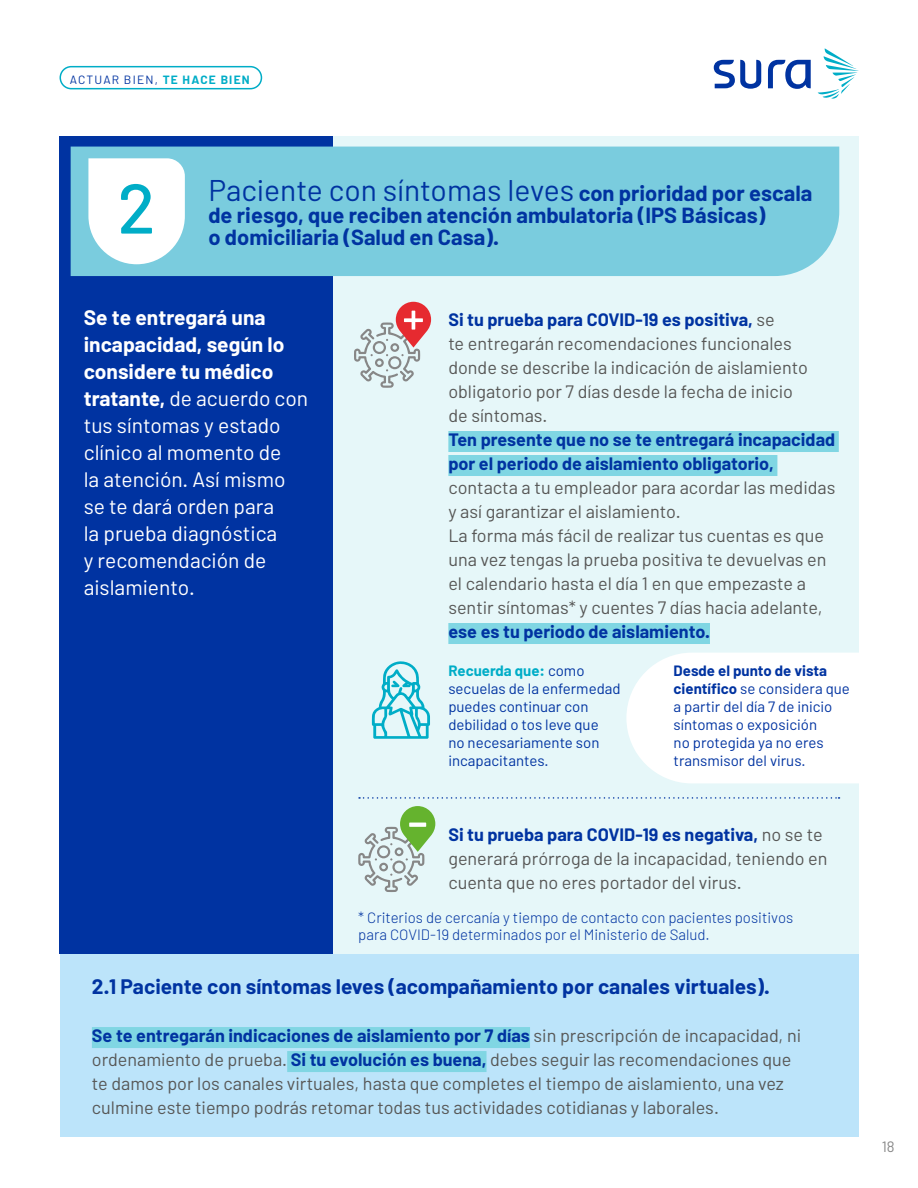
<style>
.page{position:relative;width:918px;height:1188px;background:#fff}
.page>*{position:absolute;margin:0;border:0;box-sizing:border-box;transform-origin:0 0}
.t1{font:500 70.2px "Barlow";color:#00adc7}
.t2{font:30px "Barlow";color:#0033a1}
.t3{font:700 21.9px "Barlow";color:#0033a1}
.t4{font:21px/27px "Barlow";color:#fff}
.t5{font:700 21px "Barlow";color:#0033a1}
.t6{font:18px/24px "Barlow";color:#575756}
.t7{font:700 18px/24px "Barlow";color:#0033a1}
.t8{font:15px/18px "Barlow";color:#0033a1}
.t9{font:300 15px/16.5px "Barlow";color:#0033a1}
.t10{font:15px "Barlow";color:#878787}
.t11{font:12px "Barlow";letter-spacing:.1em;color:#0033a1}
.s1{font-weight:700;color:#00adc7}
.s2{font-weight:700;font-size:21.9px}
.s3{font-weight:700}
.s4{font-weight:700;color:#0033a1}
</style>
<div class="page">
<svg style="left:818px;top:48px;width:40px;height:51px"></svg>
<svg style="left:714px;top:60px;width:47px;height:29px"></svg>
<svg style="left:768px;top:60px;width:43px;height:29px"></svg>
<div style="left:60px;top:66px;width:202px;height:23px;border:2px solid #00adc7;border-radius:11px"></div>
<div style="left:333px;top:136px;width:525px;height:819px;background:#e6f7f9"></div>
<div style="left:60px;top:955px;width:798px;height:182px;background:#bce4fa"></div>
<div style="left:60px;top:136px;width:273px;height:818px;background:#0033a1"></div>
<div style="left:71px;top:147px;width:768px;height:129px;background:#7accde"></div>
<svg style="left:88px;top:158px;width:97px;height:106px;background:#f0f9fb"></svg>
<div style="left:448px;top:431px;width:391px;height:21px;background:#80d6e3"></div>
<div style="left:448px;top:455px;width:329px;height:21px;background:#80d6e3"></div>
<div style="left:448px;top:623px;width:262px;height:21px;background:#80d6e3"></div>
<svg style="left:359px;top:797px;width:481px;height:2px"></svg>
<svg style="left:354px;top:302px;width:77px;height:86px"></svg>
<svg style="left:358px;top:806px;width:77px;height:86px"></svg>
<svg style="left:409px;top:823px;width:17px;height:4px"></svg>
<svg style="left:372px;top:661px;width:58px;height:78px"></svg>
<div style="left:92px;top:1027px;width:438px;height:21px;background:#80d6e3"></div>
<div style="left:287px;top:1051px;width:200px;height:21px;background:#80d6e3"></div>
<div style="left:626px;top:653px;width:232px;height:130px;background:#fff"></div>
<p class="t11" style="left:70px;top:72px;width:181px">ACTUAR BIEN, <span class="s1">TE HACE BIEN</span></p>
<h1 class="t1" style="left:117px;top:165px;width:40px">2</h1>
<h2 class="t2" style="left:208px;top:172px;width:606px">Paciente con síntomas leves <span class="s2">con prioridad por escala</span></h2>
<p class="t3" style="left:208px;top:202px;width:559px">de riesgo, que reciben atención ambulatoria (IPS Básicas)</p>
<p class="t3" style="left:208px;top:223px;width:292px">o domiciliaria (Salud en Casa).</p>
<p class="t4" style="left:84px;top:303px;width:226px"><span class="s3">Se te entregará una incapacidad, según lo considere tu médico tratante,</span> de acuerdo con tus síntomas y estado clínico al momento de<br>la atención. Así mismo se te dará orden para<br>la prueba diagnóstica<br>y recomendación de aislamiento.</p>
<p class="t6" style="left:448px;top:307px;width:361px"><span class="s4">Si tu prueba para COVID-19 es positiva,</span> se<br>te entregarán recomendaciones funcionales donde se describe la indicación de aislamiento obligatorio por 7 días desde la fecha de inicio de síntomas.</p>
<p class="t7" style="left:448px;top:427px;width:388px">Ten presente que no se te entregará incapacidad por el periodo de aislamiento obligatorio,</p>
<p class="t6" style="left:448px;top:475px;width:389px">contacta a tu empleador para acordar las medidas y así garantizar el aislamiento.<br>La forma más fácil de realizar tus cuentas es que una vez tengas la prueba positiva te devuelvas en el calendario hasta el día 1 en que empezaste a sentir síntomas* y cuentes 7 días hacia adelante,</p>
<p class="t7" style="left:448px;top:619px;width:263px">ese es tu periodo de aislamiento.</p>
<p class="t8" style="left:448px;top:662px;width:174px"><span class="s1">Recuerda que:</span> como secuelas de la enfermedad puedes continuar con debilidad o tos leve que<br>no necesariamente son incapacitantes.</p>
<p class="t8" style="left:674px;top:662px;width:178px"><span class="s3">Desde el punto de vista científico</span> se considera que a partir del día 7 de inicio síntomas o exposición<br>no protegida ya no eres transmisor del virus.</p>
<p class="t6" style="left:448px;top:822px;width:381px"><span class="s4">Si tu prueba para COVID-19 es negativa,</span> no se te generará prórroga de la incapacidad, teniendo en cuenta que no eres portador del virus.</p>
<p class="t9" style="left:358px;top:909px;width:437px">* Criterios de cercanía y tiempo de contacto con pacientes positivos para COVID-19 determinados por el Ministerio de Salud.</p>
<p class="t5" style="left:92px;top:973px;width:679px">2.1 Paciente con síntomas leves (acompañamiento por canales virtuales).</p>
<p class="t6" style="left:92px;top:1023px;width:711px"><span class="s4">Se te entregarán indicaciones de aislamiento por 7 días</span> sin prescripción de incapacidad, ni ordenamiento de prueba. <span class="s4">Si tu evolución es buena,</span> debes seguir las recomendaciones que te damos por los canales virtuales, hasta que completes el tiempo de aislamiento, una vez culmine este tiempo podrás retomar todas tus actividades cotidianas y laborales.</p>
<p class="t10" style="left:882px;top:1138px;width:14px">18</p>
</div>
